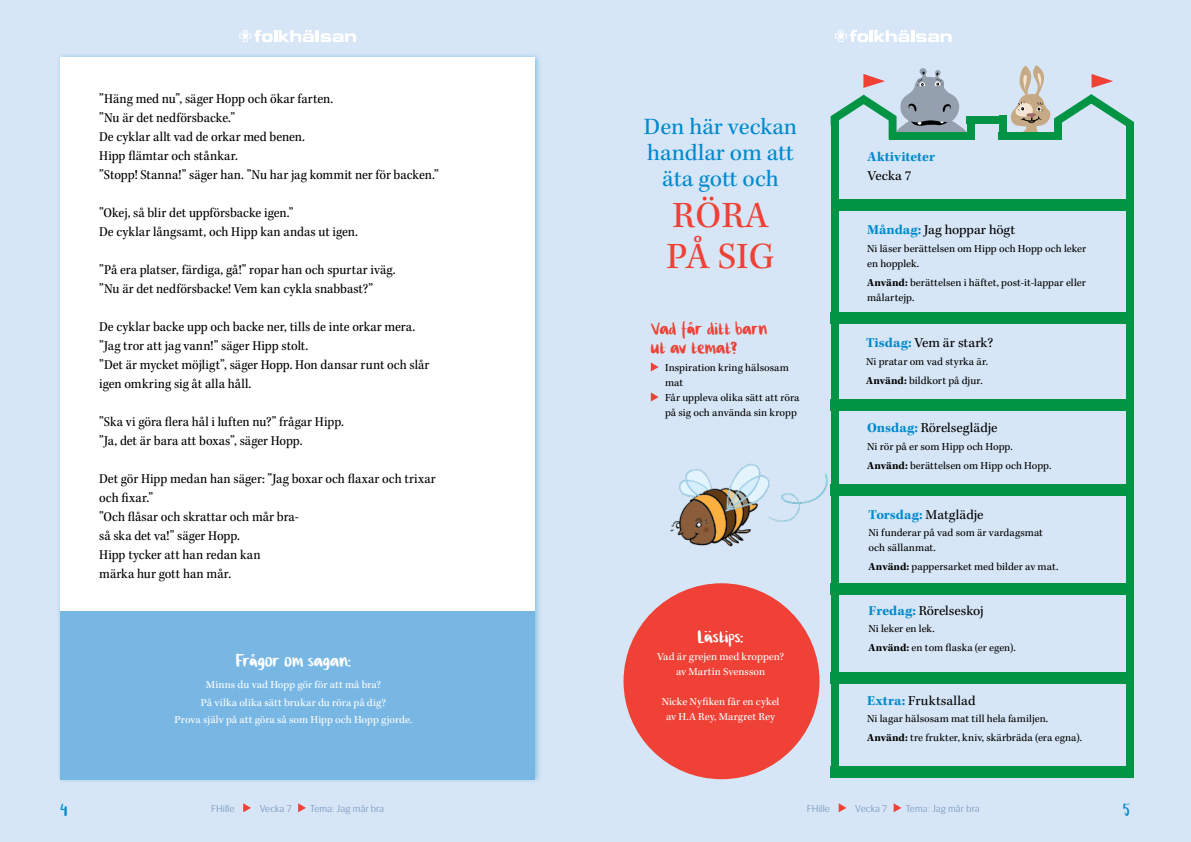
<style>
.page{position:relative;width:1191px;height:842px;background:#fff}
.page>*{position:absolute;margin:0;border:0;box-sizing:border-box;transform-origin:0 0}
.t1{font:38px/41px "Kepler Std";letter-spacing:.01em;color:#ef4136}
.t2{font:24px/26px "Kepler Std";color:#0089cf;text-align:center}
.t3{font:23px/19px "Cilla F Hscript";color:#ef4136}
.t4{font:23px "Cilla F Hscript";letter-spacing:.005em;color:#fff}
.t5{font:22px "Cilla F Hscript";color:#0089cf}
.t6{font:14px/19px "Kepler Std Scn";color:#000}
.t7{font:14px "Kepler Std";color:#000}
.t8{font:700 14px "Kepler Std";letter-spacing:.005em;color:#0089cf}
.t9{font:11px/15px "Kepler Std";letter-spacing:.005em;color:#000}
.t10{font:11px/15px "Kepler Std";letter-spacing:.005em;color:#fff;text-align:center}
.t11{font:300 10px "Siri";color:#6e8db8}
.s1{font-weight:700;color:#0089cf}
.s2{font-weight:700}
</style>
<div class="page">
<div style="left:595px;top:0;width:596px;height:842px;background:#d6e6f6"></div>
<svg style="left:838px;top:803px;width:8px;height:9px"></svg>
<svg style="left:893px;top:803px;width:8px;height:9px"></svg>
<svg style="left:835px;top:30px;width:116px;height:12px"></svg>
<div style="left:0;top:0;width:595px;height:842px;background:#d6e6f6"></div>
<div style="left:56px;top:53px;width:486px;height:731px;background:#0089cf;opacity:.4"></div>
<div style="left:61px;top:57px;width:474px;height:720px;background:#fff"></div>
<svg style="left:243px;top:803px;width:8px;height:9px"></svg>
<svg style="left:298px;top:803px;width:8px;height:9px"></svg>
<svg style="left:239px;top:30px;width:117px;height:12px"></svg>
<img style="left:670px;top:449px;width:172px;height:111px">
<div style="left:998px;top:132px;width:64px;height:7px;background:#009444"></div>
<div style="left:966px;top:116px;width:40px;height:8px;background:#009444"></div>
<div style="left:999px;top:116px;width:7px;height:23px;background:#009444"></div>
<div style="left:966px;top:116px;width:8px;height:23px;background:#009444"></div>
<svg style="left:830px;top:68px;width:136px;height:71px"></svg>
<svg style="left:1010px;top:65px;width:123px;height:67px"></svg>
<div style="left:1125px;top:122px;width:8px;height:652px;background:#009444"></div>
<div style="left:830px;top:117px;width:8px;height:652px;background:#009444"></div>
<div style="left:830px;top:312px;width:303px;height:12px;background:#009444"></div>
<div style="left:831px;top:200px;width:299px;height:11px;background:#009444"></div>
<div style="left:830px;top:399px;width:303px;height:11px;background:#009444"></div>
<div style="left:830px;top:485px;width:303px;height:11px;background:#009444"></div>
<div style="left:830px;top:583px;width:303px;height:11px;background:#009444"></div>
<div style="left:830px;top:672px;width:303px;height:12px;background:#009444"></div>
<div style="left:830px;top:766px;width:303px;height:11px;background:#009444"></div>
<div style="left:623px;top:583px;width:196px;height:196px;background:#ef4136;border-radius:50%"></div>
<div style="left:61px;top:611px;width:474px;height:168px;background:#78b7e4"></div>
<svg style="left:651px;top:362px;width:7px;height:9px"></svg>
<svg style="left:651px;top:392px;width:7px;height:9px"></svg>
<p class="t6" style="left:99px;top:90px;width:341px">”Häng med nu”, säger Hopp och ökar farten.<br>”Nu är det nedförsbacke.”<br>De cyklar allt vad de orkar med benen.<br>Hipp flämtar och stånkar.<br>”Stopp! Stanna!” säger han. ”Nu har jag kommit ner för backen.”</p>
<p class="t6" style="left:99px;top:204px;width:260px">”Okej, så blir det uppförsbacke igen.”<br>De cyklar långsamt, och Hipp kan andas ut igen.</p>
<p class="t6" style="left:99px;top:261px;width:298px">”På era platser, färdiga, gå!” ropar han och spurtar iväg. ”Nu är det nedförsbacke! Vem kan cykla snabbast?”</p>
<p class="t6" style="left:99px;top:318px;width:332px">De cyklar backe upp och backe ner, tills de inte orkar mera. ”Jag tror att jag vann!” säger Hipp stolt.<br>”Det är mycket möjligt”, säger Hopp. Hon dansar runt och slår igen omkring sig åt alla håll.</p>
<p class="t6" style="left:99px;top:413px;width:246px">”Ska vi göra flera hål i luften nu?” frågar Hipp. ”Ja, det är bara att boxas”, säger Hopp.</p>
<p class="t6" style="left:99px;top:470px;width:338px">Det gör Hipp medan han säger: ”Jag boxar och flaxar och trixar och fixar.”<br>”Och flåsar och skrattar och mår bra-<br>så ska det va!” säger Hopp.<br>Hipp tycker att han redan kan<br>märka hur gott han mår.</p>
<h3 class="t4" style="left:236px;top:647px;width:116px">Frågor om sagan:</h3>
<p class="t10" style="left:175px;top:676px;width:239px;line-height:17.8px">Minns du vad Hopp gör för att må bra?<br>På vilka olika sätt brukar du röra på dig?<br>Prova själv på att göra så som Hipp och Hopp gjorde.</p>
<h2 class="t2" style="left:644px;top:114px;width:155px">Den här veckan handlar om att äta gott och</h2>
<h1 class="t1" style="left:666px;top:196px;width:109px">RÖRA<br>PÅ SIG</h1>
<h3 class="t3" style="left:651px;top:320px;width:118px">Vad får ditt barn ut av temat?</h3>
<p class="t9" style="left:665px;top:361px;width:136px">Inspiration kring hälsosam mat<br>Får uppleva olika sätt att röra på sig och använda sin kropp</p>
<h3 class="t4" style="left:698px;top:623px;width:47px">Lästips:</h3>
<p class="t10" style="left:657px;top:649px;width:129px">Vad är grejen med kroppen? av Martin Svensson</p>
<p class="t10" style="left:661px;top:694px;width:119px">Nicke Nyfiken får en cykel av H.A Rey, Margret Rey</p>
<p class="t8" style="left:867px;top:148px;width:69px">Aktiviteter</p>
<p class="t7" style="left:867px;top:167px;width:45px">Vecka 7</p>
<p class="t7" style="left:867px;top:222px;width:150px"><span class="s1">Måndag:</span> Jag hoppar högt</p>
<p class="t9" style="left:867px;top:241px;width:221px">Ni läser berättelsen om Hipp och Hopp och leker en hopplek.</p>
<p class="t9" style="left:867px;top:275px;width:220px"><span class="s2">Använd:</span> berättelsen i häftet, post-it-lappar eller målartejp.</p>
<p class="t7" style="left:866px;top:335px;width:128px"><span class="s1">Tisdag:</span> Vem är stark?</p>
<p class="t9" style="left:866px;top:352px;width:123px;line-height:19px">Ni pratar om vad styrka är.<br><span class="s2">Använd:</span> bildkort på djur.</p>
<p class="t7" style="left:867px;top:420px;width:132px"><span class="s1">Onsdag:</span> Rörelseglädje</p>
<p class="t9" style="left:867px;top:438px;width:186px;line-height:19px">Ni rör på er som Hipp och Hopp.<br><span class="s2">Använd:</span> berättelsen om Hipp och Hopp.</p>
<p class="t7" style="left:868px;top:506px;width:116px"><span class="s1">Torsdag:</span> Matglädje</p>
<p class="t9" style="left:868px;top:526px;width:176px">Ni funderar på vad som är vardagsmat och sällanmat.</p>
<p class="t9" style="left:868px;top:560px;width:191px"><span class="s2">Använd:</span> pappersarket med bilder av mat.</p>
<p class="t7" style="left:868px;top:602px;width:117px"><span class="s1">Fredag:</span> Rörelseskoj</p>
<p class="t9" style="left:868px;top:620px;width:149px;line-height:19px">Ni leker en lek.<br><span class="s2">Använd:</span> en tom flaska (er egen).</p>
<p class="t7" style="left:867px;top:692px;width:110px"><span class="s1">Extra:</span> Fruktsallad</p>
<p class="t9" style="left:867px;top:710px;width:216px;line-height:19px">Ni lagar hälsosam mat till hela familjen.<br><span class="s2">Använd:</span> tre frukter, kniv, skärbräda (era egna).</p>
<h3 class="t5" style="left:61px;top:797px;width:8px">4</h3>
<h3 class="t5" style="left:1123px;top:797px;width:9px">5</h3>
<p class="t11" style="left:211px;top:803px;width:25px">FHille</p>
<p class="t11" style="left:260px;top:803px;width:33px">Vecka 7</p>
<p class="t11" style="left:310px;top:803px;width:75px">Tema: Jag mår bra</p>
<p class="t11" style="left:806px;top:803px;width:25px">FHille</p>
<p class="t11" style="left:855px;top:803px;width:33px">Vecka 7</p>
<p class="t11" style="left:905px;top:803px;width:75px">Tema: Jag mår bra</p>
</div>
